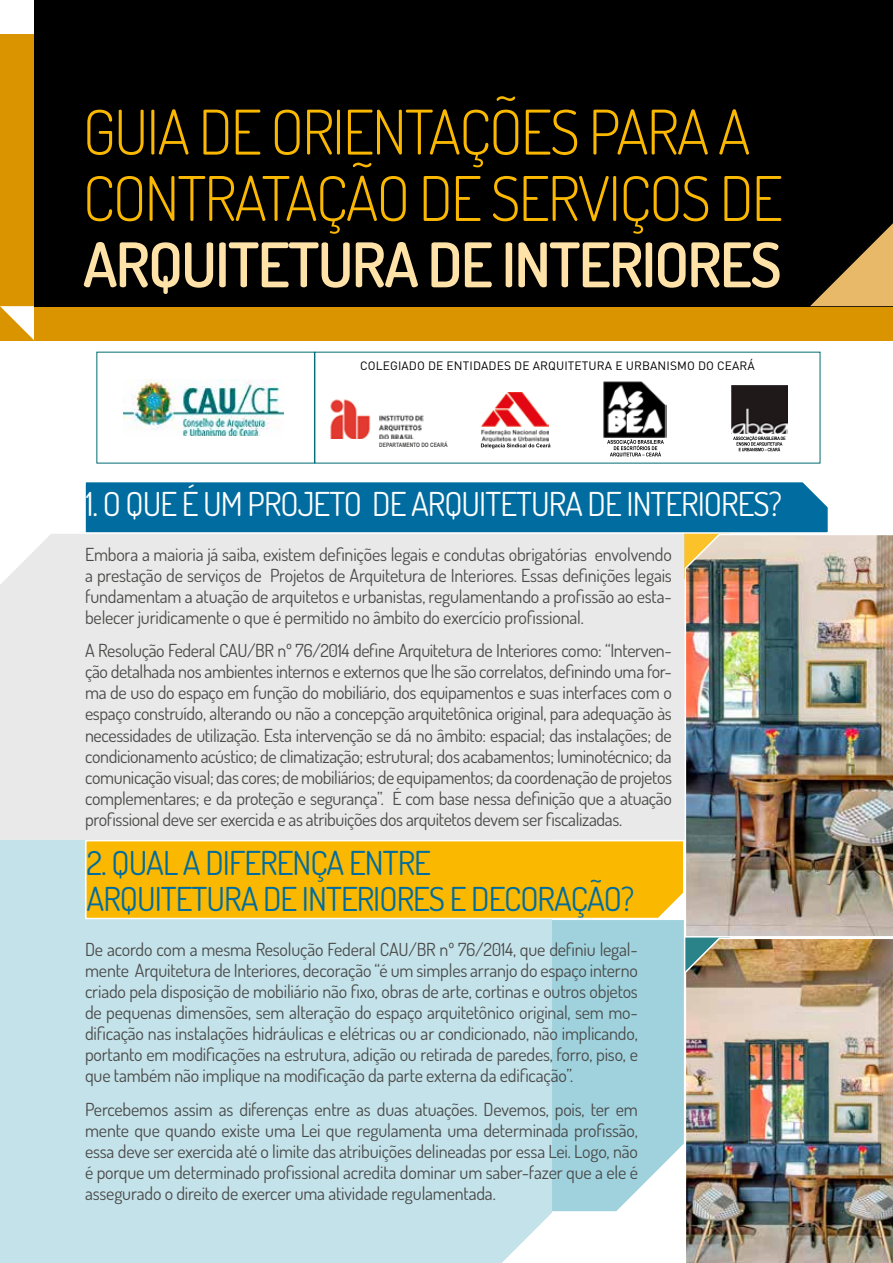
<style>
.page{position:relative;width:893px;height:1263px;background:#fff}
.page>*{position:absolute;margin:0;border:0;box-sizing:border-box;transform-origin:0 0}
.t1{font:300 61.5px/66.3px "Dosis";letter-spacing:-.03em;color:#fbb800}
.t2{font:600 61.5px "Dosis";letter-spacing:-.03em;color:#ffe2a8}
.t3{font:33px/35.5px "Dosis";letter-spacing:-.03em;color:#006c9f}
.t4{font:33px "Dosis";letter-spacing:-.03em;color:#fff}
.t5{font:18px/21px "Dosis";letter-spacing:-.01em;color:#4a4a49;text-align:justify}
.t6{font:12px "DIN Pro";letter-spacing:.01em;color:#000}
.t7{font:700 6px "Arial Narrow";color:#4a4a49}
</style>
<div class="page">
<div style="left:552px;top:920px;width:132px;height:292px;background:#a0d2dd"></div>
<img style="left:685px;top:534px;width:208px;height:402px">
<img style="left:685px;top:937px;width:208px;height:326px">
<div style="left:0;top:534px;width:685px;height:306px;background:#e9e9e9"></div>
<div style="left:0;top:840px;width:552px;height:423px;background:#c4e2e9"></div>
<svg style="left:84px;top:839px;width:601px;height:81px"></svg>
<div style="left:0;top:34px;width:893px;height:306px;background:#d99400"></div>
<div style="left:34px;top:0;width:859px;height:306px;background:#000"></div>
<svg style="left:0;top:306px;width:34px;height:34px"></svg>
<svg style="left:810px;top:223px;width:83px;height:83px"></svg>
<div style="left:85px;top:482px;width:743px;height:52px;background:#006c9f"></div>
<img style="left:123px;top:380px;width:161px;height:56px">
<img style="left:482px;top:393px;width:67px;height:48px">
<svg style="left:481px;top:443px;width:69px;height:5px"></svg>
<img style="left:731px;top:385px;width:56px;height:48px">
<svg style="left:733px;top:436px;width:52px;height:15px"></svg>
<img style="left:603px;top:381px;width:63px;height:57px">
<svg style="left:607px;top:439px;width:57px;height:18px"></svg>
<img style="left:330px;top:399px;width:94px;height:40px">
<h1 class="t1" style="left:83px;top:97px;width:701px">GUIA DE ORIENTAÇÕES PARA A<br>CONTRATAÇÃO DE SERVIÇOS DE</h1>
<h1 class="t2" style="left:83px;top:225px;width:700px">ARQUITETURA DE INTERIORES</h1>
<p class="t6" style="left:360px;top:358px;width:396px">COLEGIADO DE ENTIDADES DE ARQUITETURA E U RBANISMO DO CEARÁ</p>
<p class="t7" style="left:379px;top:440px;width:70px">DEPARTAMENTO DO CEARÁ</p>
<h2 class="t4" style="left:86px;top:482px;width:698px">1. O que é um projeto de Arquitetura de Interiores?</h2>
<p class="t5" style="left:85px;top:543px;width:588px">Embora a maioria já saiba, existem definições legais e condutas obrigatórias envolvendo a prestação de serviços de Projetos de Arquitetura de Interiores. Essas definições legais fundamentam a atuação de arquitetos e urbanistas, regulamentando a profissão ao esta&shy;belecer juridicamente o que é permitido no âmbito do exercício profissional.</p>
<p class="t5" style="left:85px;top:640px;width:588px">A Resolução Federal CAU/BR nº 76/2014 define Arquitetura de Interiores como: “Interven&shy;ção detalhada nos ambientes internos e externos que lhe são correlatos, definindo uma for&shy;ma de uso do espaço em função do mobiliário, dos equipamentos e suas interfaces com o espaço construído, alterando ou não a concepção arquitetônica original, para adequação às necessidades de utilização. Esta intervenção se dá no âmbito: espacial; das instalações; de condicionamento acústico; de climatização; estrutural; dos acabamentos; luminotécnico; da comunicação visual; das cores; de mobiliários; de equipamentos; da coordenação de projetos complementares; e da proteção e segurança”. É com base nessa definição que a atuação profissional deve ser exercida e as atribuições dos arquitetos devem ser fiscalizadas.</p>
<h2 class="t3" style="left:87px;top:844px;width:549px">2. Qual a diferença entre<br>Arquitetura de Interiores e Decoração?</h2>
<p class="t5" style="left:85px;top:938px;width:554px">De acordo com a mesma Resolução Federal CAU/BR nº 76/2014, que definiu legal&shy;mente Arquitetura de Interiores, decoração “é um simples arranjo do espaço interno criado pela disposição de mobiliário não fixo, obras de arte, cortinas e outros objetos de pequenas dimensões, sem alteração do espaço arquitetônico original, sem mo&shy;dificação nas instalações hidráulicas e elétricas ou ar condicionado, não implicando, portanto em modificações na estrutura, adição ou retirada de paredes, forro, piso, e que também não implique na modificação da parte externa da edificação”.</p>
<p class="t5" style="left:85px;top:1098px;width:554px">Percebemos assim as diferenças entre as duas atuações. Devemos, pois, ter em mente que quando existe uma Lei que regulamenta uma determinada profissão, essa deve ser exercida até o limite das atribuições delineadas por essa Lei. Logo, não é porque um determinado profissional acredita dominar um saber-fazer que a ele é assegurado o direito de exercer uma atividade regulamentada.</p>
</div>
